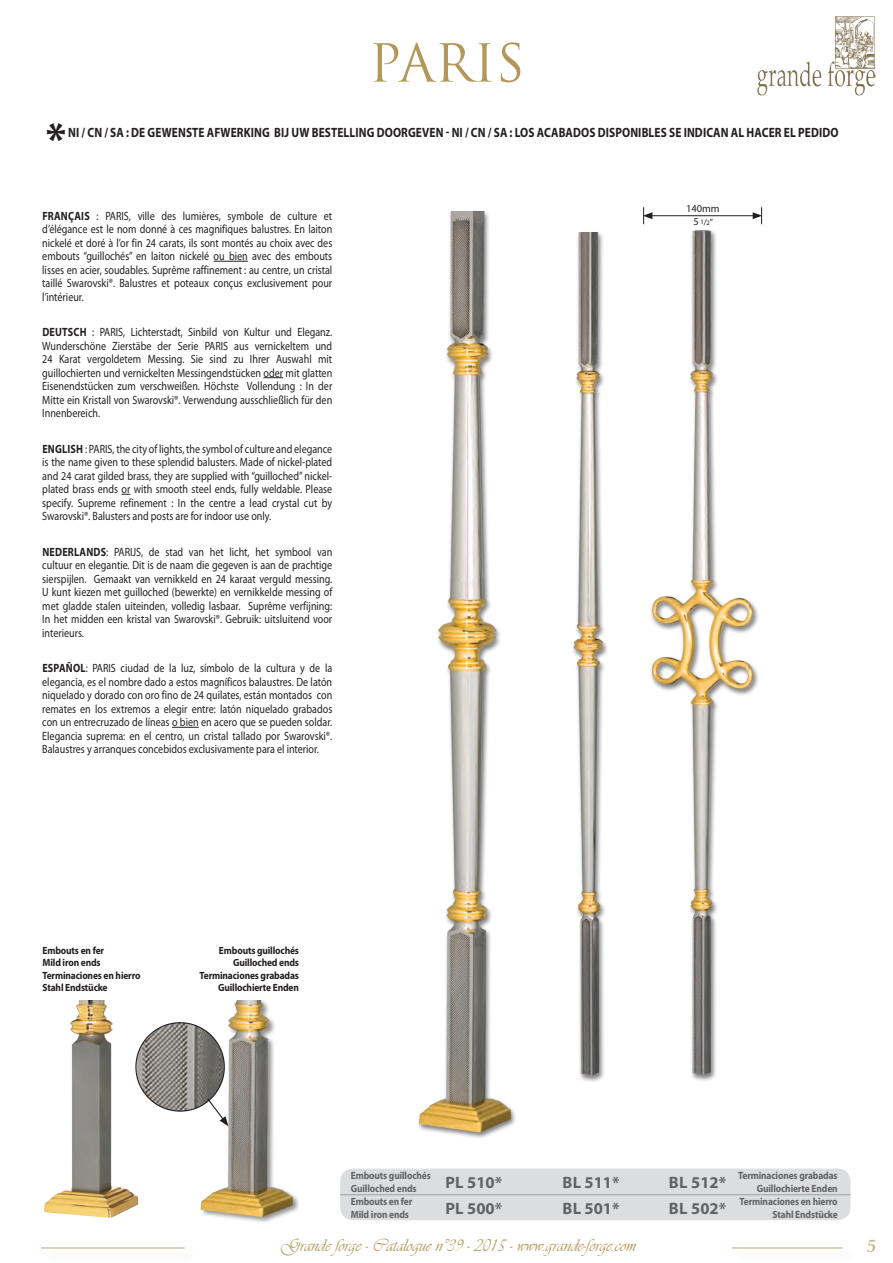
<style>
.page{position:relative;width:893px;height:1263px;background:#fff}
.page>*{position:absolute;margin:0;border:0;box-sizing:border-box;transform-origin:0 0}
.Normal_e{font:51px "Trajan Pro";color:#b39759}
.t1{font:700 45px "Myriad Pro";color:#231f20}
.t2{font:18px "Vivaldii";color:#b39759}
.t3{font:italic 700 18px "Palatino Linotype";color:#b39759}
.Lég_réserve{font:700 16.5px "Myriad Pro";color:#636366}
.t4{font:700 13.5px "Myriad Pro";letter-spacing:.01em;color:#231f20;scale:.84 1}
.t5{font:12px/13.5px "Myriad Pro";color:#231f20;text-align:justify;scale:.84 1}
.Normal_e-2{font:700 10.5px "Myriad Pro";letter-spacing:-.015em;color:#231f20;scale:.9 1}
.Normal_e-3{font:700 10.5px "Myriad Pro";letter-spacing:-.015em;color:#636366;scale:.9 1}
.Normal_e-4{font:10.5px "Myriad Pro";letter-spacing:-.01em;color:#231f20}
.Normal_e-5{font:6.75px "Myriad Pro";color:#231f20}
.s1{font-weight:700}
.s2{font-size:10.5px}
.s3{font-size:9px}
</style>
<div class="page">
<div style="left:731px;top:1246px;width:126px;height:17px;background:#231f20;opacity:.39"></div>
<hr style="left:732px;top:1247px;width:110px;height:1px;background:#b39759">
<div style="left:185px;top:1232px;width:547px;height:28px;background:#fff"></div>
<div style="left:40px;top:1246px;width:159px;height:17px;background:#231f20;opacity:.39"></div>
<hr style="left:41px;top:1247px;width:144px;height:1px;background:#b39759">
<img style="left:757px;top:16px;width:119px;height:80px">
<img style="left:418px;top:212px;width:97px;height:926px">
<hr style="left:214px;top:261px;width:34px;height:1px;background:#231f20">
<svg style="left:264px;top:377px;width:19px;height:1px"></svg>
<svg style="left:172px;top:727px;width:27px;height:1px"></svg>
<div style="left:199px;top:999px;width:100px;height:225px;background:#231f20;opacity:.5"></div>
<img style="left:197px;top:1000px;width:102px;height:220px">
<img style="left:44px;top:1000px;width:100px;height:218px">
<img style="left:136px;top:1023px;width:88px;height:88px;border-radius:44px">
<svg style="left:206px;top:1097px;width:23px;height:29px"></svg>
<hr style="left:650px;top:215px;width:105px;height:1px;background:#231f20">
<svg style="left:753px;top:207px;width:9px;height:17px"></svg>
<svg style="left:643px;top:207px;width:9px;height:17px"></svg>
<img style="left:643px;top:224px;width:115px;height:857px">
<img style="left:573px;top:232px;width:35px;height:850px">
<div style="left:340px;top:1168px;width:510px;height:52px;background:#dcdddf;border-radius:13px"></div>
<hr style="left:340px;top:1194px;width:510px;height:1px;background:#9d9fa2">
<p class="Normal_e" style="left:369px;top:31px;width:158px">PARIS</p>
<p class="t1" style="left:46px;top:110px;width:22px">*</p>
<p class="t4" style="left:68px;top:124px;width:918px">NI / CN / SA : DE GEWENSTE AFWERKING BIJ UW BESTELLING DOORGEVEN - NI / CN / SA : LOS ACABADOS DISPONIBLES SE INDICAN AL HACER EL PEDIDO</p>
<p class="t5" style="left:42px;top:209px;width:347px"><span class="s1">FRANÇAIS</span> : PARIS, ville des lumières, symbole de culture et d’élégance est le nom donné à ces magnifiques balustres. En laiton nickelé et doré à l’or fin 24 carats, ils sont montés au choix avec des embouts “guillochés” en laiton nickelé ou bien avec des embouts lisses en acier, soudables. Suprême raffinement : au centre, un cristal taillé Swarovski®. Balustres et poteaux conçus exclusivement pour l’intérieur.</p>
<p class="t5" style="left:42px;top:325px;width:347px"><span class="s1">DEUTSCH</span> : PARIS, Lichterstadt, Sinbild von Kultur und Eleganz.<br>Wunderschöne Zierstäbe der Serie PARIS aus vernickeltem und 24 Karat vergoldetem Messing. Sie sind zu Ihrer Auswahl mit guillochierten und vernickelten Messingendstücken oder mit glatten Eisenendstücken zum verschweißen. Höchste Vollendung : In der Mitte ein Kristall von Swarovski®. Verwendung ausschließlich für den Innenbereich.</p>
<p class="t5" style="left:42px;top:442px;width:347px"><span class="s1">ENGLISH</span> : PARIS, the city of lights, the symbol of culture and elegance is the name given to these splendid balusters. Made of nickel-plated and 24 carat gilded brass, they are supplied with “guilloched” nickel&shy;plated brass ends or with smooth steel ends, fully weldable. Please specify. Supreme refinement : In the centre a lead crystal cut by Swarovski®. Balusters and posts are for indoor use only.</p>
<p class="t5" style="left:42px;top:545px;width:347px"><span class="s1">NEDERLANDS</span>: PARIJS, de stad van het licht, het symbool van cultuur en elegantie. Dit is de naam die gegeven is aan de prachtige sierspijlen. Gemaakt van vernikkeld en 24 karaat verguld messing.<br>U kunt kiezen met guilloched (bewerkte) en vernikkelde messing of met gladde stalen uiteinden, volledig lasbaar. Suprême verfijning:<br>In het midden een kristal van Swarovski®. Gebruik: uitsluitend voor interieurs.</p>
<p class="t5" style="left:42px;top:661px;width:347px"><span class="s1">ESPAÑOL</span>: PARIS ciudad de la luz, símbolo de la cultura y de la elegancia, es el nombre dado a estos magníficos balaustres. De latón niquelado y dorado con oro fino de 24 quilates, están montados con remates en los extremos a elegir entre: latón niquelado grabados con un entrecruzado de líneas o bien en acero que se pueden soldar.<br>Elegancia suprema: en el centro, un cristal tallado por Swarovski®.<br>Balaustres y arranques concebidos exclusivamente para el interior.</p>
<p class="Normal_e-4" style="left:686px;top:202px;width:35px">140mm</p>
<p class="Normal_e-5" style="left:693px;top:218px;width:21px"><span class="s2">5</span> 1<span class="s3">/</span>2<span class="s3">”</span></p>
<p class="Normal_e-2" style="left:43px;top:943px;width:70px">Embouts en fer</p>
<p class="Normal_e-2" style="left:43px;top:956px;width:66px">Mild iron ends</p>
<p class="Normal_e-2" style="left:43px;top:968px;width:110px">Terminaciones en hierro</p>
<p class="Normal_e-2" style="left:43px;top:981px;width:74px">Stahl Endstücke</p>
<p class="Normal_e-2" style="left:219px;top:943px;width:90px">Embouts guillochés</p>
<p class="Normal_e-2" style="left:233px;top:956px;width:75px">Guilloched ends</p>
<p class="Normal_e-2" style="left:200px;top:968px;width:112px">Terminaciones grabadas</p>
<p class="Normal_e-2" style="left:218px;top:981px;width:91px">Guillochierte Enden</p>
<p class="Normal_e-3" style="left:351px;top:1169px;width:90px">Embouts guillochés</p>
<p class="Normal_e-3" style="left:351px;top:1181px;width:75px">Guilloched ends</p>
<p class="Normal_e-3" style="left:351px;top:1195px;width:70px">Embouts en fer</p>
<p class="Normal_e-3" style="left:351px;top:1207px;width:66px">Mild iron ends</p>
<p class="Lég_réserve" style="left:445px;top:1171px;width:58px">PL 510*</p>
<p class="Lég_réserve" style="left:445px;top:1197px;width:58px">PL 500*</p>
<p class="Lég_réserve" style="left:562px;top:1171px;width:59px">BL 511*</p>
<p class="Lég_réserve" style="left:562px;top:1197px;width:59px">BL 501*</p>
<p class="Lég_réserve" style="left:669px;top:1171px;width:59px">BL 512*</p>
<p class="Lég_réserve" style="left:669px;top:1197px;width:59px">BL 502*</p>
<p class="Normal_e-3" style="left:738px;top:1169px;width:112px">Terminaciones grabadas</p>
<p class="Normal_e-3" style="left:757px;top:1181px;width:91px">Guillochierte Enden</p>
<p class="Normal_e-3" style="left:740px;top:1195px;width:110px">Terminaciones en hierro</p>
<p class="Normal_e-3" style="left:773px;top:1207px;width:74px">Stahl Endstücke</p>
<p class="t2" style="left:281px;top:1235px;width:356px">Grande forge - Catalogue n°39 - 2015 - www.grande-forge.com</p>
<h3 class="t3" style="left:867px;top:1233px;width:11px">5</h3>
</div>
